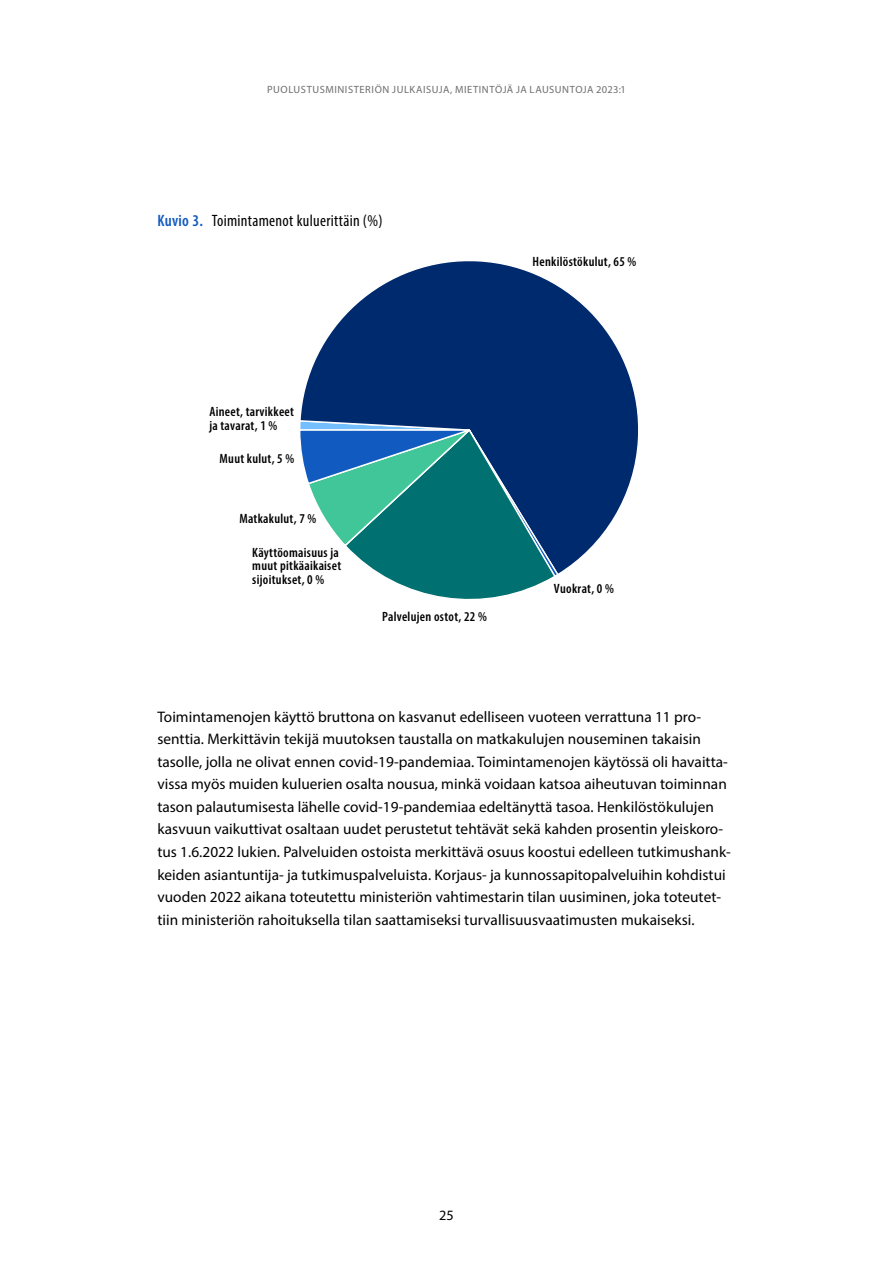
<style>
.page{position:relative;width:893px;height:1263px;background:#fff}
.page>*{position:absolute;margin:0;border:0;box-sizing:border-box;transform-origin:0 0}
.t1{font:condensed 16.5px "Myriad Pro";letter-spacing:.02em;color:#000}
._01_Leipä{font:15.3px/22.5px "Myriad Pro";letter-spacing:.005em;color:#000}
.t2{font:14.25px "Myriad Pro";color:#000}
.t3{font:600 condensed 13.5px/13.5px "Myriad Pro";letter-spacing:.02em;color:#000}
.t4{font:10.5px "Myriad Pro";letter-spacing:.045em;color:#6e6e6d}
.s1{font-weight:600;color:#115ac0}
</style>
<div class="page">
<svg style="left:353px;top:261px;width:285px;height:312px"></svg>
<svg style="left:300px;top:307px;width:260px;height:292px;background:#2a698c"></svg>
<p class="t4" style="left:267px;top:83px;width:14px">Puolustusminist</p>
<p class="t4" style="left:360px;top:83px;width:40px">eriön julkaisuja</p>
<p class="t4" style="left:450px;top:83px;width:30px">, Mietint</p>
<p class="t4" style="left:495px;top:83px;width:42px">öjä ja lausuntoja</p>
<p class="t4" style="left:596px;top:83px;width:31px">2023:1</p>
<p class="t1" style="left:157px;top:210px;width:227px"><span class="s1">Kuvio 3.</span> Toimintamenot kuluerittäin (%)</p>
<p class="t3" style="left:533px;top:254px;width:105px">Henkilöstökulut, 65 %</p>
<p class="t3" style="left:209px;top:405px;width:86px">Aineet, tarvikkeet ja tavarat, 1 %</p>
<p class="t3" style="left:220px;top:451px;width:76px">Muut kulut, 5 %</p>
<p class="t3" style="left:239px;top:511px;width:78px">Matkakulut, 7 %</p>
<p class="t3" style="left:252px;top:545px;width:90px">Käyttöomaisuus ja muut pitkäaikaiset sijoitukset, 0 %</p>
<p class="t3" style="left:382px;top:610px;width:106px">Palvelujen ostot, 22 %</p>
<p class="t3" style="left:554px;top:582px;width:62px">Vuokrat, 0 %</p>
<p class="_01_Leipä" style="left:157px;top:705px;width:575px">Toimintamenojen käyttö bruttona on kasvanut edelliseen vuoteen verrattuna 11 pro&shy;senttia. Merkittävin tekijä muutoksen taustalla on matkakulujen nouseminen takaisin tasolle, jolla ne olivat ennen covid-19-pandemiaa. Toimintamenojen käytössä oli havaitta&shy;vissa myös muiden kuluerien osalta nousua, minkä voidaan katsoa aiheutuvan toiminnan tason palautumisesta lähelle covid-19-pandemiaa edeltänyttä tasoa. Henkilöstökulujen kasvuun vaikuttivat osaltaan uudet perustetut tehtävät sekä kahden prosentin yleiskoro&shy;tus 1.6.2022 lukien. Palveluiden ostoista merkittävä osuus koostui edelleen tutkimushank&shy;keiden asiantuntija- ja tutkimuspalveluista. Korjaus- ja kunnossapitopalveluihin kohdistui vuoden 2022 aikana toteutettu ministeriön vahtimestarin tilan uusiminen, joka toteutet&shy;tiin ministeriön rahoituksella tilan saattamiseksi turvallisuusvaatimusten mukaiseksi.</p>
<p class="t2" style="left:439px;top:1206px;width:16px">25</p>
</div>
